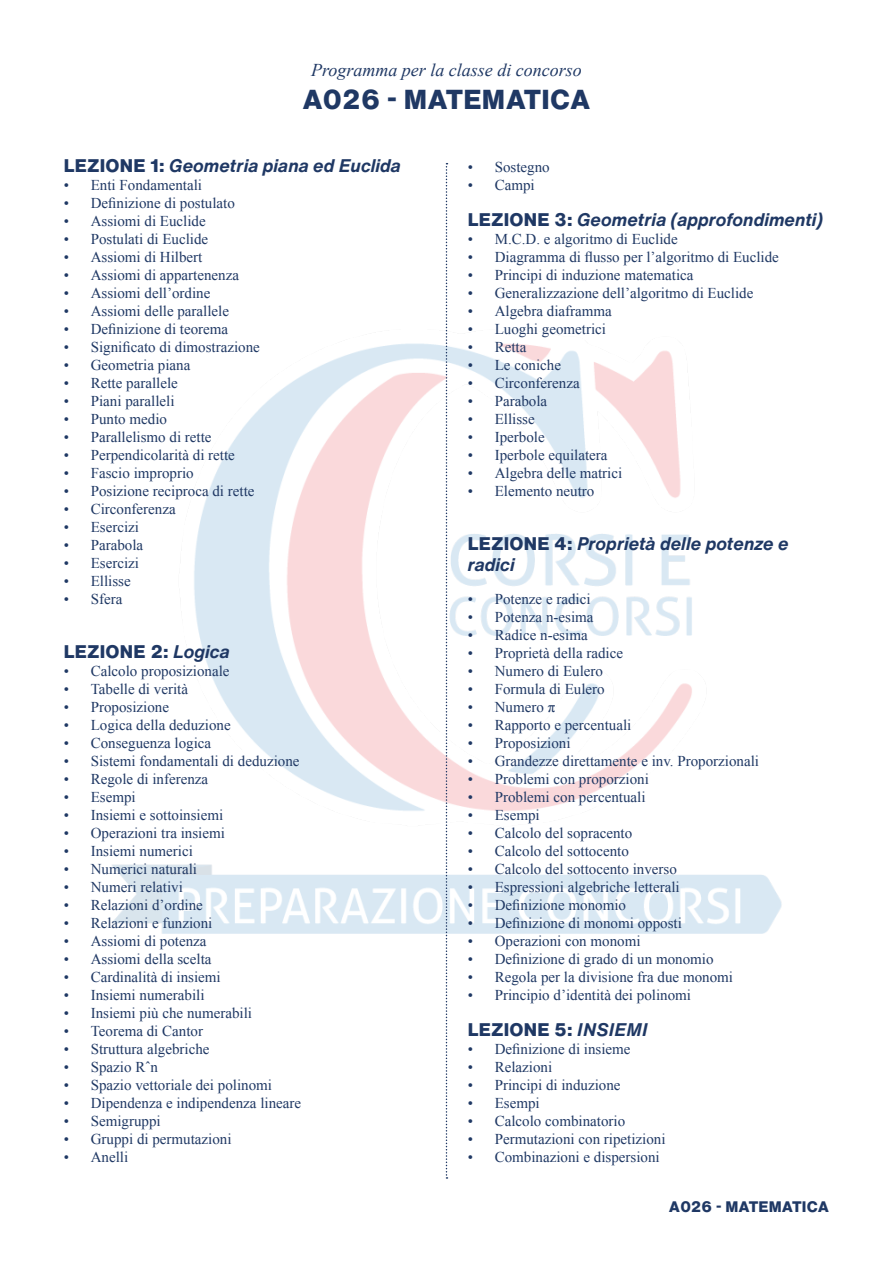
<style>
.page{position:relative;width:893px;height:1263px;background:#fff}
.page>*{position:absolute;margin:0;border:0;box-sizing:border-box;transform-origin:0 0}
.t1{font:800 27px "Helvetica Now Text";letter-spacing:.01em;color:#1f3864}
.T1{font:italic 700 18px/21.6px "Helvetica Now Text";color:#1f3864}
.T1-2{font:800 18px "Helvetica Now Text";letter-spacing:.01em;color:#1f3864}
.t2{font:italic 18px "Times New Roman";color:#1f3864}
.t3{font:15px "Times New Roman";color:#1f3864}
.t4{font:800 15px "Helvetica Now Text";letter-spacing:.01em;color:#1f3864}
.s1{font-weight:800;font-style:normal}
.s2{font-weight:700;font-style:italic}
</style>
<div class="page">
<img style="left:112px;top:185px;width:670px;height:893px">
<svg style="left:446px;top:163px;width:1px;height:1016px"></svg>
<p class="t2" style="left:311px;top:58px;width:272px">Programma per la classe di concorso</p>
<p class="t1" style="left:302px;top:79px;width:290px">A026 - MATEMATICA</p>
<p class="T1" style="left:64px;top:154px;width:339px"><span class="s1">LEZIONE 1:</span> Geometria piana ed Euclida</p>
<p class="t3" style="left:64px;top:175px;width:140px">• Enti Fondamentali</p>
<p class="t3" style="left:64px;top:193px;width:173px">• Definizione di postulato</p>
<p class="t3" style="left:64px;top:211px;width:144px">• Assiomi di Euclide</p>
<p class="t3" style="left:64px;top:229px;width:146px">• Postulati di Euclide</p>
<p class="t3" style="left:64px;top:247px;width:140px">• Assiomi di Hilbert</p>
<p class="t3" style="left:64px;top:265px;width:177px">• Assiomi di appartenenza</p>
<p class="t3" style="left:64px;top:283px;width:148px">• Assiomi dell’ordine</p>
<p class="t3" style="left:64px;top:301px;width:167px">• Assiomi delle parallele</p>
<p class="t3" style="left:64px;top:319px;width:166px">• Definizione di teorema</p>
<p class="t3" style="left:64px;top:337px;width:198px">• Significato di dimostrazione</p>
<p class="t3" style="left:64px;top:355px;width:128px">• Geometria piana</p>
<p class="t3" style="left:64px;top:373px;width:116px">• Rette parallele</p>
<p class="t3" style="left:64px;top:391px;width:112px">• Piani paralleli</p>
<p class="t3" style="left:64px;top:409px;width:105px">• Punto medio</p>
<p class="t3" style="left:64px;top:427px;width:149px">• Parallelismo di rette</p>
<p class="t3" style="left:64px;top:445px;width:173px">• Perpendicolarità di rette</p>
<p class="t3" style="left:64px;top:463px;width:131px">• Fascio improprio</p>
<p class="t3" style="left:64px;top:481px;width:192px">• Posizione reciproca di rette</p>
<p class="t3" style="left:64px;top:499px;width:113px">• Circonferenza</p>
<p class="t3" style="left:64px;top:517px;width:77px">• Esercizi</p>
<p class="t3" style="left:64px;top:535px;width:81px">• Parabola</p>
<p class="t3" style="left:64px;top:553px;width:77px">• Esercizi</p>
<p class="t3" style="left:64px;top:571px;width:69px">• Ellisse</p>
<p class="t3" style="left:64px;top:589px;width:60px">• Sfera</p>
<p class="T1-2" style="left:64px;top:638px;width:167px">LEZIONE 2: <span class="s2">Logica</span></p>
<p class="t3" style="left:64px;top:661px;width:167px">• Calcolo proposizionale</p>
<p class="t3" style="left:64px;top:679px;width:126px">• Tabelle di verità</p>
<p class="t3" style="left:64px;top:697px;width:107px">• Proposizione</p>
<p class="t3" style="left:64px;top:715px;width:168px">• Logica della deduzione</p>
<p class="t3" style="left:64px;top:733px;width:149px">• Conseguenza logica</p>
<p class="t3" style="left:64px;top:751px;width:237px">• Sistemi fondamentali di deduzione</p>
<p class="t3" style="left:64px;top:769px;width:146px">• Regole di inferenza</p>
<p class="t3" style="left:64px;top:787px;width:74px">• Esempi</p>
<p class="t3" style="left:64px;top:805px;width:161px">• Insiemi e sottoinsiemi</p>
<p class="t3" style="left:64px;top:823px;width:163px">• Operazioni tra insiemi</p>
<p class="t3" style="left:64px;top:841px;width:131px">• Insiemi numerici</p>
<p class="t3" style="left:64px;top:859px;width:135px">• Numerici naturali</p>
<p class="t3" style="left:64px;top:877px;width:121px">• Numeri relativi</p>
<p class="t3" style="left:64px;top:895px;width:141px">• Relazioni d’ordine</p>
<p class="t3" style="left:64px;top:913px;width:150px">• Relazioni e funzioni</p>
<p class="t3" style="left:64px;top:931px;width:144px">• Assiomi di potenza</p>
<p class="t3" style="left:64px;top:949px;width:149px">• Assiomi della scelta</p>
<p class="t3" style="left:64px;top:967px;width:159px">• Cardinalità di insiemi</p>
<p class="t3" style="left:64px;top:985px;width:142px">• Insiemi numerabili</p>
<p class="t3" style="left:64px;top:1003px;width:190px">• Insiemi più che numerabili</p>
<p class="t3" style="left:64px;top:1021px;width:141px">• Teorema di Cantor</p>
<p class="t3" style="left:64px;top:1039px;width:147px">• Struttura algebriche</p>
<p class="t3" style="left:64px;top:1057px;width:96px">• Spazio Rˆn</p>
<p class="t3" style="left:64px;top:1075px;width:210px">• Spazio vettoriale dei polinomi</p>
<p class="t3" style="left:64px;top:1093px;width:239px">• Dipendenza e indipendenza lineare</p>
<p class="t3" style="left:64px;top:1111px;width:99px">• Semigruppi</p>
<p class="t3" style="left:64px;top:1129px;width:169px">• Gruppi di permutazioni</p>
<p class="t3" style="left:64px;top:1147px;width:66px">• Anelli</p>
<p class="t3" style="left:468px;top:157px;width:84px">• Sostegno</p>
<p class="t3" style="left:468px;top:175px;width:69px">• Campi</p>
<p class="T1" style="left:468px;top:208px;width:357px"><span class="s1">LEZIONE 3:</span> Geometria (approfondimenti)</p>
<p class="t3" style="left:468px;top:229px;width:211px">• M.C.D. e algoritmo di Euclide</p>
<p class="t3" style="left:468px;top:247px;width:313px">• Diagramma di flusso per l’algoritmo di Euclide</p>
<p class="t3" style="left:468px;top:265px;width:227px">• Principi di induzione matematica</p>
<p class="t3" style="left:468px;top:283px;width:287px">• Generalizzazione dell’algoritmo di Euclide</p>
<p class="t3" style="left:468px;top:301px;width:146px">• Algebra diaframma</p>
<p class="t3" style="left:468px;top:319px;width:140px">• Luoghi geometrici</p>
<p class="t3" style="left:468px;top:337px;width:60px">• Retta</p>
<p class="t3" style="left:468px;top:355px;width:95px">• Le coniche</p>
<p class="t3" style="left:468px;top:373px;width:113px">• Circonferenza</p>
<p class="t3" style="left:468px;top:391px;width:81px">• Parabola</p>
<p class="t3" style="left:468px;top:409px;width:69px">• Ellisse</p>
<p class="t3" style="left:468px;top:427px;width:78px">• Iperbole</p>
<p class="t3" style="left:468px;top:445px;width:141px">• Iperbole equilatera</p>
<p class="t3" style="left:468px;top:463px;width:156px">• Algebra delle matrici</p>
<p class="t3" style="left:468px;top:481px;width:128px">• Elemento neutro</p>
<p class="T1" style="left:468px;top:532px;width:323px"><span class="s1">LEZIONE 4:</span> Proprietà delle potenze e radici</p>
<p class="t3" style="left:468px;top:589px;width:124px">• Potenze e radici</p>
<p class="t3" style="left:468px;top:607px;width:127px">• Potenza n-esima</p>
<p class="t3" style="left:468px;top:625px;width:121px">• Radice n-esima</p>
<p class="t3" style="left:468px;top:643px;width:157px">• Proprietà della radice</p>
<p class="t3" style="left:468px;top:661px;width:137px">• Numero di Eulero</p>
<p class="t3" style="left:468px;top:679px;width:138px">• Formula di Eulero</p>
<p class="t3" style="left:468px;top:697px;width:89px">• Numero π</p>
<p class="t3" style="left:468px;top:715px;width:165px">• Rapporto e percentuali</p>
<p class="t3" style="left:468px;top:733px;width:104px">• Proposizioni</p>
<p class="t3" style="left:468px;top:751px;width:293px">• Grandezze direttamente e inv. Proporzionali</p>
<p class="t3" style="left:468px;top:769px;width:183px">• Problemi con proporzioni</p>
<p class="t3" style="left:468px;top:787px;width:179px">• Problemi con percentuali</p>
<p class="t3" style="left:468px;top:805px;width:73px">• Esempi</p>
<p class="t3" style="left:468px;top:823px;width:166px">• Calcolo del sopracento</p>
<p class="t3" style="left:468px;top:841px;width:163px">• Calcolo del sottocento</p>
<p class="t3" style="left:468px;top:859px;width:211px">• Calcolo del sottocento inverso</p>
<p class="t3" style="left:468px;top:877px;width:213px">• Espressioni algebriche letterali</p>
<p class="t3" style="left:468px;top:895px;width:160px">• Definizione monomio</p>
<p class="t3" style="left:468px;top:913px;width:216px">• Definizione di monomi opposti</p>
<p class="t3" style="left:468px;top:931px;width:174px">• Operazioni con monomi</p>
<p class="t3" style="left:468px;top:949px;width:247px">• Definizione di grado di un monomio</p>
<p class="t3" style="left:468px;top:967px;width:267px">• Regola per la divisione fra due monomi</p>
<p class="t3" style="left:468px;top:985px;width:225px">• Principio d’identità dei polinomi</p>
<p class="T1-2" style="left:468px;top:1016px;width:181px">LEZIONE 5: <span class="s2">INSIEMI</span></p>
<p class="t3" style="left:468px;top:1039px;width:164px">• Definizione di insieme</p>
<p class="t3" style="left:468px;top:1057px;width:86px">• Relazioni</p>
<p class="t3" style="left:468px;top:1075px;width:154px">• Principi di induzione</p>
<p class="t3" style="left:468px;top:1093px;width:73px">• Esempi</p>
<p class="t3" style="left:468px;top:1111px;width:159px">• Calcolo combinatorio</p>
<p class="t3" style="left:468px;top:1129px;width:199px">• Permutazioni con ripetizioni</p>
<p class="t3" style="left:468px;top:1147px;width:193px">• Combinazioni e dispersioni</p>
<p class="t4" style="left:669px;top:1196px;width:162px">A026 - MATEMATICA</p>
</div>
